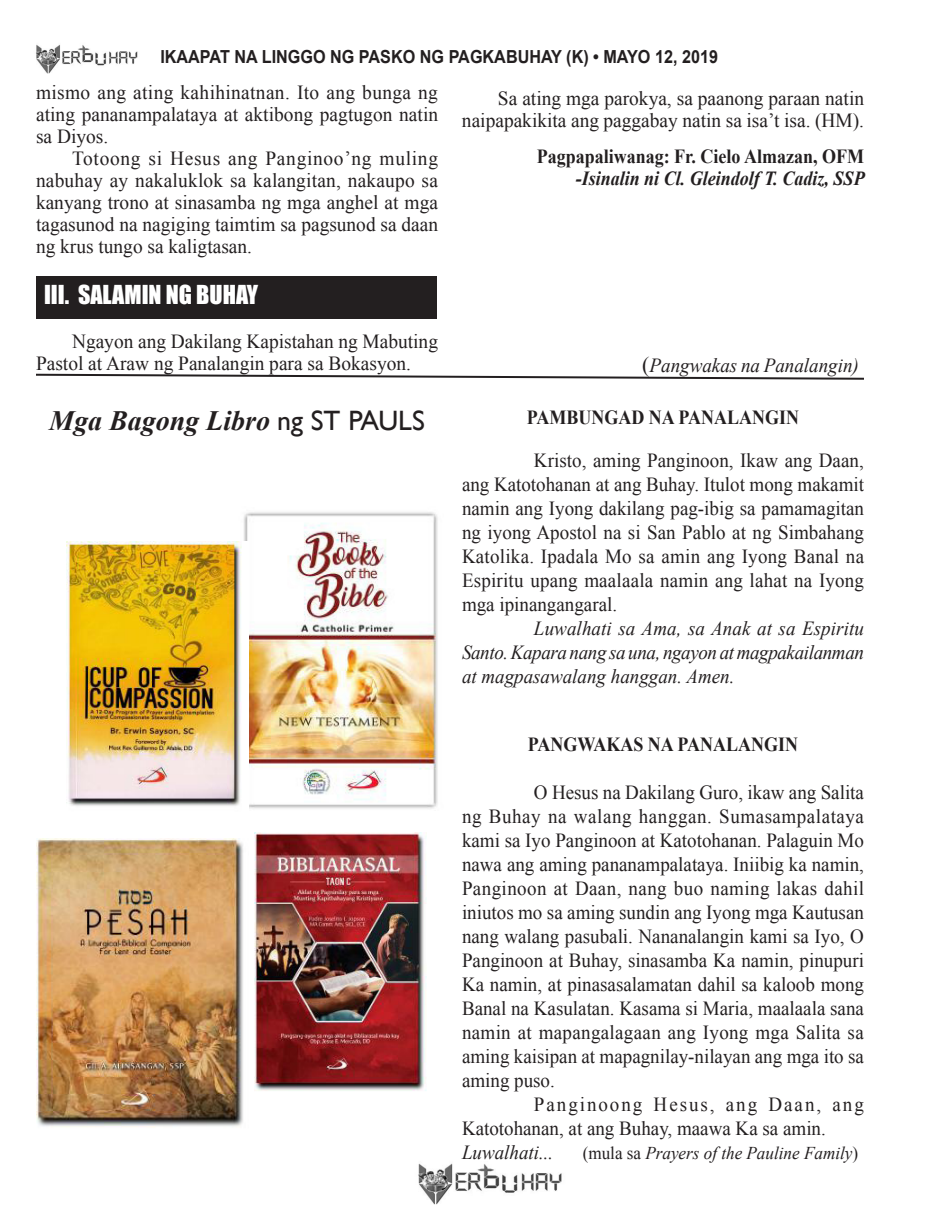
<style>
.page{position:relative;width:936px;height:1224px;background:#fff}
.page>*{position:absolute;margin:0;border:0;box-sizing:border-box;transform-origin:0 0}
.t1{font:italic 700 28px "Times New Roman";color:#231f20}
.t2{font:24px "Impact";color:#fff}
.bodytext_unindented{font:20px/24px "Times New Roman";color:#231f20;text-align:justify;scale:.95 1}
.body_text{font:20px/22px "Times New Roman";color:#231f20;text-align:justify}
.bodytext_unindented-2{font:italic 20px/24px "Times New Roman";letter-spacing:-.02em;color:#231f20;text-align:right;scale:.95 1}
.body_text-2{font:700 20px "Times New Roman";color:#231f20;scale:.9 1}
.bodytext_unindented-3{font:italic 20px "Times New Roman";color:#231f20;scale:.95 1}
.body_text-3{font:italic 700 20px "Times New Roman";color:#231f20;scale:.9 1}
.t3{font:700 18px "Arial";color:#231f20;scale:.9 1}
.bodytext_unindented-4{font:italic 18px "Times New Roman";color:#231f20;scale:.95 1}
.s1{font-family:"Gill Sans";font-weight:400;font-style:normal}
.s2{font-style:normal;font-size:22px}
.s3{font-style:normal}
</style>
<div class="page">
<div style="left:36px;top:276px;width:402px;height:43px;background:#231f20"></div>
<img style="left:418px;top:1163px;width:144px;height:42px">
<img style="left:36px;top:44px;width:102px;height:29px">
<svg style="left:36px;top:373px;width:828px;height:7px"></svg>
<img style="left:244px;top:512px;width:194px;height:297px">
<img style="left:67px;top:541px;width:182px;height:268px">
<img style="left:36px;top:839px;width:207px;height:289px">
<img style="left:255px;top:833px;width:172px;height:258px">
<p class="t3" style="left:160px;top:45px;width:621px">IKAAPAT NA LINGGO NG PASKO NG PAGKABUHAY (K) • MAYO 12, 2019</p>
<p class="body_text" style="left:36px;top:81px;width:404px">mismo ang ating kahihinatnan. Ito ang bunga ng ating pananampalataya at aktibong pagtugon natin sa Diyos.</p>
<p class="body_text" style="left:36px;top:147px;width:404px;text-indent:36px">Totoong si Hesus ang Panginoo’ng muling nabuhay ay nakaluklok sa kalangitan, nakaupo sa kanyang trono at sinasamba ng mga anghel at mga tagasunod na nagiging taimtim sa pagsunod sa daan ng krus tungo sa kaligtasan.</p>
<p class="t2" style="left:44px;top:276px;width:216px">III. SALAMIN NG BUHAY</p>
<p class="body_text" style="left:36px;top:330px;width:404px;text-indent:36px">Ngayon ang Dakilang Kapistahan ng Mabuting<br>Pastol at Araw ng Panalangin para sa Bokasyon.</p>
<p class="t1" style="left:49px;top:401px;width:377px">Mga Bagong Libro <span class="s1">ng ST PAULS</span></p>
<p class="body_text" style="left:462px;top:87px;width:404px;text-align:right">Sa ating mga parokya, sa paanong paraan natin naipapakikita ang paggabay natin sa isa’t isa. (HM).</p>
<p class="body_text-2" style="left:537px;top:142px;width:365px">Pagpapaliwanag: Fr. Cielo Almazan, OFM</p>
<p class="body_text-3" style="left:576px;top:164px;width:323px">-Isinalin ni Cl. Gleindolf T. Cadiz, SSP</p>
<p class="bodytext_unindented-3" style="left:642px;top:351px;width:229px"><span class="s2">(</span>Pangwakas na Panalangin)</p>
<p class="body_text-2" style="left:527px;top:404px;width:304px">PAMBUNGAD NA PANALANGIN</p>
<p class="bodytext_unindented" style="left:462px;top:448px;width:425px;text-indent:72px">Kristo, aming Panginoon, Ikaw ang Daan, ang Katotohanan at ang Buhay. Itulot mong makamit namin ang Iyong dakilang pag-ibig sa pamamagitan ng iyong Apostol na si San Pablo at ng Simbahang Katolika. Ipadala Mo sa amin ang Iyong Banal na Espiritu upang maalaala namin ang lahat na Iyong mga ipinangangaral.</p>
<p class="bodytext_unindented-2" style="left:462px;top:616px;width:425px">Luwalhati sa Ama, sa Anak at sa Espiritu<br>Santo. Kapara nang sa una, ngayon at magpakailanman</p>
<p class="bodytext_unindented-3" style="left:462px;top:663px;width:288px">at magpasawalang hanggan. Amen.</p>
<p class="body_text-2" style="left:528px;top:731px;width:302px">PANGWAKAS NA PANALANGIN</p>
<p class="bodytext_unindented" style="left:462px;top:780px;width:425px;text-indent:72px">O Hesus na Dakilang Guro, ikaw ang Salita ng Buhay na walang hanggan. Sumasampalataya kami sa Iyo Panginoon at Katotohanan. Palaguin Mo nawa ang aming pananampalataya. Iniibig ka namin, Panginoon at Daan, nang buo naming lakas dahil iniutos mo sa aming sundin ang Iyong mga Kautusan nang walang pasubali. Nananalangin kami sa Iyo, O Panginoon at Buhay, sinasamba Ka namin, pinupuri Ka namin, at pinasasalamatan dahil sa kaloob mong Banal na Kasulatan. Kasama si Maria, maalaala sana namin at mapangalagaan ang Iyong mga Salita sa aming kaisipan at mapagnilay-nilayan ang mga ito sa aming puso.</p>
<p class="bodytext_unindented" style="left:462px;top:1092px;width:424px;text-indent:72px">Panginoong Hesus, ang Daan, ang<br>Katotohanan, at ang Buhay, maawa Ka sa amin.</p>
<p class="bodytext_unindented-3" style="left:462px;top:1139px;width:98px">Luwalhati...</p>
<p class="bodytext_unindented-4" style="left:583px;top:1141px;width:291px"><span class="s3">(mula sa</span> Prayers of the Pauline Family<span class="s3">)</span></p>
</div>
